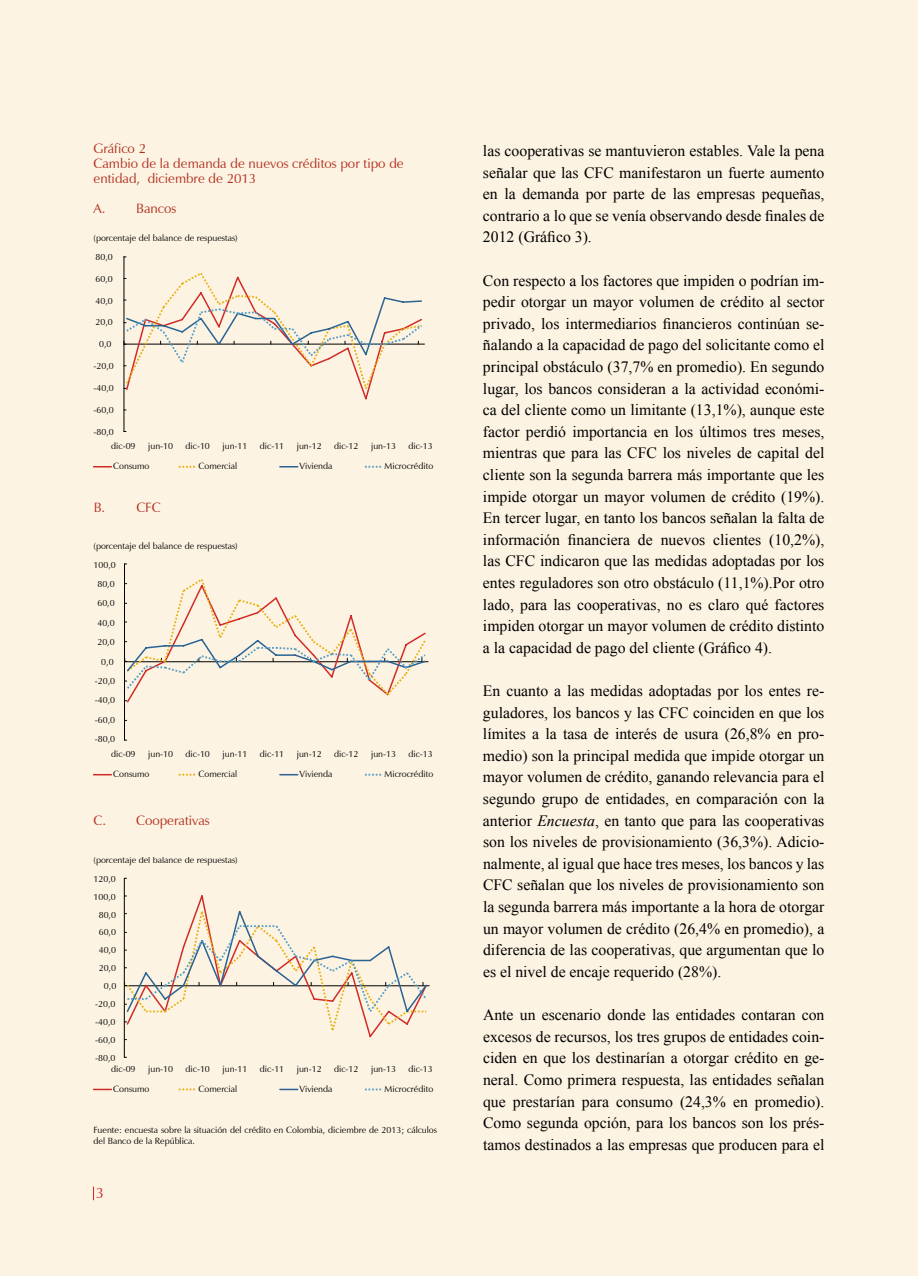
<style>
.page{position:relative;width:918px;height:1276px;background:#fff}
.page>*{position:absolute;margin:0;border:0;box-sizing:border-box;transform-origin:0 0}
.t1{font:15.75px/21.6px "Times New Roman";color:#000;text-align:justify}
.t2{font:15px "Zapf Humanist 601 BT";color:#d2232a}
.t3{font:13.5px/15px "Zapf Humanist 601 BT";color:#b22c1c}
.t4{font:9px/10.8px "Zapf Humanist 601 BT";color:#000}
.s1{font-style:italic}
</style>
<div class="page">
<div style="left:0;top:0;width:917px;height:1276px;background:#fcf3e2"></div>
<svg style="left:93px;top:1186px;width:1px;height:14px"></svg>
<svg style="left:94px;top:466px;width:17px;height:1px"></svg>
<svg style="left:179px;top:466px;width:16px;height:2px"></svg>
<svg style="left:280px;top:466px;width:18px;height:1px"></svg>
<svg style="left:365px;top:466px;width:17px;height:2px"></svg>
<hr style="left:124px;top:256px;width:1px;height:176px;background:#000">
<svg style="left:124px;top:271px;width:300px;height:129px"></svg>
<svg style="left:94px;top:774px;width:17px;height:1px"></svg>
<svg style="left:179px;top:774px;width:16px;height:1px"></svg>
<svg style="left:280px;top:774px;width:18px;height:1px"></svg>
<svg style="left:365px;top:774px;width:17px;height:1px"></svg>
<hr style="left:124px;top:563px;width:1px;height:177px;background:#000">
<hr style="left:125px;top:661px;width:303px;height:1px;background:#000">
<svg style="left:125px;top:579px;width:302px;height:124px"></svg>
<svg style="left:94px;top:1088px;width:17px;height:2px"></svg>
<svg style="left:179px;top:1088px;width:16px;height:2px"></svg>
<svg style="left:280px;top:1088px;width:18px;height:2px"></svg>
<svg style="left:365px;top:1088px;width:17px;height:2px"></svg>
<hr style="left:124px;top:878px;width:1px;height:179px;background:#000">
<svg style="left:124px;top:894px;width:305px;height:146px"></svg>
<p class="t3" style="left:94px;top:141px;width:312px">Gráfico 2<br>Cambio de la demanda de nuevos créditos por tipo de entidad, diciembre de 2013</p>
<p class="t3" style="left:94px;top:201px;width:84px">A. Bancos</p>
<p class="t4" style="left:94px;top:232px;width:146px">(porcentaje del balance de respuestas)</p>
<p class="t4" style="left:96px;top:251px;width:19px">80,0</p>
<p class="t4" style="left:96px;top:273px;width:19px">60,0</p>
<p class="t4" style="left:96px;top:295px;width:19px">40,0</p>
<p class="t4" style="left:96px;top:317px;width:19px">20,0</p>
<p class="t4" style="left:99px;top:339px;width:14px">0,0</p>
<p class="t4" style="left:94px;top:361px;width:22px">-20,0</p>
<p class="t4" style="left:94px;top:383px;width:22px">-40,0</p>
<p class="t4" style="left:94px;top:405px;width:22px">-60,0</p>
<p class="t4" style="left:94px;top:426px;width:22px">-80,0</p>
<p class="t4" style="left:111px;top:440px;width:26px">dic-09</p>
<p class="t4" style="left:148px;top:440px;width:26px">jun-10</p>
<p class="t4" style="left:186px;top:440px;width:26px">dic-10</p>
<p class="t4" style="left:223px;top:440px;width:26px">jun-11</p>
<p class="t4" style="left:260px;top:440px;width:26px">dic-11</p>
<p class="t4" style="left:297px;top:440px;width:26px">jun-12</p>
<p class="t4" style="left:334px;top:440px;width:26px">dic-12</p>
<p class="t4" style="left:371px;top:440px;width:26px">jun-13</p>
<p class="t4" style="left:409px;top:440px;width:26px">dic-13</p>
<p class="t4" style="left:113px;top:461px;width:38px">Consumo</p>
<p class="t4" style="left:199px;top:461px;width:40px">Comercial</p>
<p class="t4" style="left:300px;top:461px;width:34px">Vivienda</p>
<p class="t4" style="left:385px;top:461px;width:50px">Microcrédito</p>
<p class="t3" style="left:94px;top:499px;width:68px">B. CFC</p>
<p class="t4" style="left:94px;top:540px;width:146px">(porcentaje del balance de respuestas)</p>
<p class="t4" style="left:94px;top:559px;width:24px">100,0</p>
<p class="t4" style="left:97px;top:578px;width:19px">80,0</p>
<p class="t4" style="left:97px;top:598px;width:19px">60,0</p>
<p class="t4" style="left:97px;top:617px;width:19px">40,0</p>
<p class="t4" style="left:97px;top:637px;width:19px">20,0</p>
<p class="t4" style="left:101px;top:656px;width:14px">0,0</p>
<p class="t4" style="left:95px;top:675px;width:22px">-20,0</p>
<p class="t4" style="left:95px;top:695px;width:22px">-40,0</p>
<p class="t4" style="left:95px;top:714px;width:22px">-60,0</p>
<p class="t4" style="left:95px;top:734px;width:22px">-80,0</p>
<p class="t4" style="left:111px;top:748px;width:26px">dic-09</p>
<p class="t4" style="left:148px;top:748px;width:26px">jun-10</p>
<p class="t4" style="left:186px;top:748px;width:26px">dic-10</p>
<p class="t4" style="left:223px;top:748px;width:26px">jun-11</p>
<p class="t4" style="left:260px;top:748px;width:26px">dic-11</p>
<p class="t4" style="left:297px;top:748px;width:26px">jun-12</p>
<p class="t4" style="left:334px;top:748px;width:26px">dic-12</p>
<p class="t4" style="left:371px;top:748px;width:26px">jun-13</p>
<p class="t4" style="left:409px;top:748px;width:26px">dic-13</p>
<p class="t4" style="left:113px;top:768px;width:38px">Consumo</p>
<p class="t4" style="left:199px;top:768px;width:40px">Comercial</p>
<p class="t4" style="left:300px;top:768px;width:34px">Vivienda</p>
<p class="t4" style="left:385px;top:768px;width:50px">Microcrédito</p>
<p class="t3" style="left:94px;top:812px;width:118px">C. Cooperativas</p>
<p class="t4" style="left:94px;top:855px;width:146px">(porcentaje del balance de respuestas)</p>
<p class="t4" style="left:94px;top:873px;width:24px">120,0</p>
<p class="t4" style="left:94px;top:891px;width:24px">100,0</p>
<p class="t4" style="left:99px;top:909px;width:19px">80,0</p>
<p class="t4" style="left:99px;top:927px;width:19px">60,0</p>
<p class="t4" style="left:99px;top:945px;width:19px">40,0</p>
<p class="t4" style="left:99px;top:962px;width:19px">20,0</p>
<p class="t4" style="left:104px;top:980px;width:14px">0,0</p>
<p class="t4" style="left:95px;top:998px;width:22px">-20,0</p>
<p class="t4" style="left:95px;top:1016px;width:22px">-40,0</p>
<p class="t4" style="left:95px;top:1034px;width:22px">-60,0</p>
<p class="t4" style="left:95px;top:1052px;width:22px">-80,0</p>
<p class="t4" style="left:111px;top:1063px;width:26px">dic-09</p>
<p class="t4" style="left:148px;top:1063px;width:26px">jun-10</p>
<p class="t4" style="left:186px;top:1063px;width:26px">dic-10</p>
<p class="t4" style="left:223px;top:1063px;width:26px">jun-11</p>
<p class="t4" style="left:260px;top:1063px;width:26px">dic-11</p>
<p class="t4" style="left:297px;top:1063px;width:26px">jun-12</p>
<p class="t4" style="left:334px;top:1063px;width:26px">dic-12</p>
<p class="t4" style="left:371px;top:1063px;width:26px">jun-13</p>
<p class="t4" style="left:409px;top:1063px;width:26px">dic-13</p>
<p class="t4" style="left:113px;top:1083px;width:38px">Consumo</p>
<p class="t4" style="left:199px;top:1083px;width:40px">Comercial</p>
<p class="t4" style="left:300px;top:1083px;width:34px">Vivienda</p>
<p class="t4" style="left:385px;top:1083px;width:50px">Microcrédito</p>
<p class="t4" style="left:94px;top:1124px;width:345px">Fuente: encuesta sobre la situación del crédito en Colombia, diciembre de 2013; cálculos del Banco de la República.</p>
<p class="t2" style="left:96px;top:1184px;width:10px">3</p>
<p class="t1" style="left:483px;top:140px;width:343px">las cooperativas se mantuvieron estables. Vale la pena señalar que las CFC manifestaron un fuerte aumento en la demanda por parte de las empresas pequeñas, contrario a lo que se venía observando desde finales de 2012 (Gráfico 3).</p>
<p class="t1" style="left:483px;top:269px;width:343px">Con respecto a los factores que impiden o podrían im&shy;pedir otorgar un mayor volumen de crédito al sector privado, los intermediarios financieros continúan se&shy;ñalando a la capacidad de pago del solicitante como el principal obstáculo (37,7% en promedio). En segundo lugar, los bancos consideran a la actividad económi&shy;ca del cliente como un limitante (13,1%), aunque este factor perdió importancia en los últimos tres meses, mientras que para las CFC los niveles de capital del cliente son la segunda barrera más importante que les impide otorgar un mayor volumen de crédito (19%).<br>En tercer lugar, en tanto los bancos señalan la falta de información financiera de nuevos clientes (10,2%), las CFC indicaron que las medidas adoptadas por los entes reguladores son otro obstáculo (11,1%).Por otro lado, para las cooperativas, no es claro qué factores impiden otorgar un mayor volumen de crédito distinto a la capacidad de pago del cliente (Gráfico 4).</p>
<p class="t1" style="left:483px;top:680px;width:343px">En cuanto a las medidas adoptadas por los entes re&shy;guladores, los bancos y las CFC coinciden en que los límites a la tasa de interés de usura (26,8% en pro&shy;medio) son la principal medida que impide otorgar un mayor volumen de crédito, ganando relevancia para el segundo grupo de entidades, en comparación con la anterior <span class="s1">Encuesta</span>, en tanto que para las cooperativas son los niveles de provisionamiento (36,3%). Adicio&shy;nalmente, al igual que hace tres meses, los bancos y las CFC señalan que los niveles de provisionamiento son la segunda barrera más importante a la hora de otorgar un mayor volumen de crédito (26,4% en promedio), a diferencia de las cooperativas, que argumentan que lo es el nivel de encaje requerido (28%).</p>
<p class="t1" style="left:483px;top:1003px;width:343px">Ante un escenario donde las entidades contaran con excesos de recursos, los tres grupos de entidades coin&shy;ciden en que los destinarían a otorgar crédito en ge&shy;neral. Como primera respuesta, las entidades señalan que prestarían para consumo (24,3% en promedio).<br>Como segunda opción, para los bancos son los prés&shy;tamos destinados a las empresas que producen para el</p>
</div>
